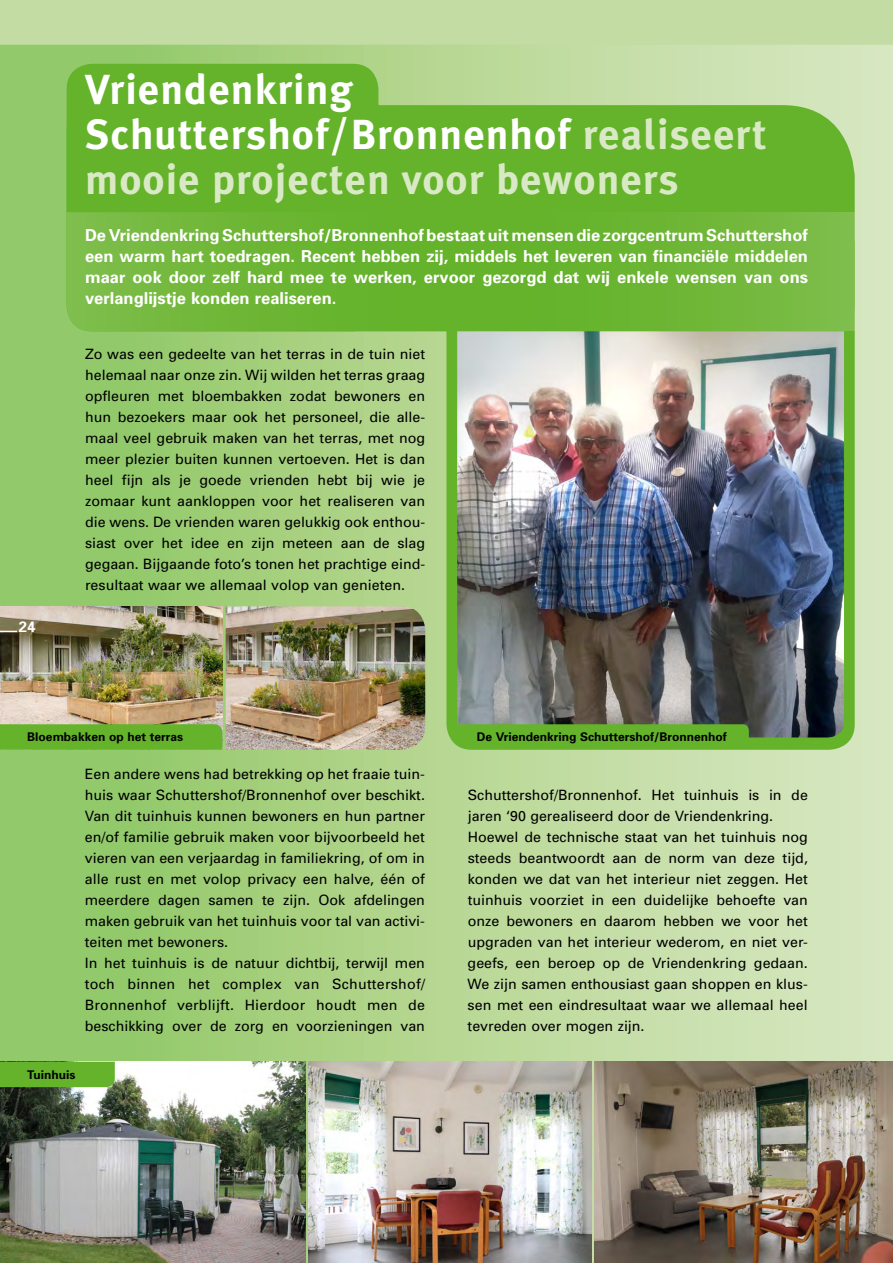
<style>
.page{position:relative;width:893px;height:1263px;background:#fff}
.page>*{position:absolute;margin:0;border:0;box-sizing:border-box;transform-origin:0 0}
.t1{font:700 42px/45px "Meta Plus";letter-spacing:.025em;color:#fff}
.t2{font:700 16.5px/21px "Univers";color:#fff;text-align:justify}
.t3{font:700 15px "Univers";color:#fff}
.t4{font:14.25px/21px "Univers";color:#000}
.t5{font:700 12px "Univers";color:#000}
.s1{color:#d9e9c5}
</style>
<div class="page">
<div style="left:0;top:0;width:893px;height:1263px;background:linear-gradient(to right,#8dc661,#dce8c5)"></div>
<svg style="left:446px;top:331px;width:409px;height:419px;background:#68b431"></svg>
<div style="left:67px;top:64px;width:311px;height:267px;background:#64b32b;border-radius:26px"></div>
<div style="left:378px;top:105px;width:477px;height:226px;background:#64b32b"></div>
<div style="left:0;top:0;width:893px;height:45px;background:#c2dca4"></div>
<img style="left:457px;top:331px;width:387px;height:406px">
<img style="left:308px;top:1062px;width:283px;height:201px">
<img style="left:0;top:1062px;width:305px;height:201px">
<img style="left:594px;top:1062px;width:299px;height:201px">
<img style="left:226px;top:606px;width:199px;height:144px">
<img style="left:0;top:606px;width:223px;height:118px">
<svg style="left:67px;top:212px;width:379px;height:119px"></svg>
<div style="left:475px;top:212px;width:380px;height:118px;background:linear-gradient(to right,#60b125,#7cbc48)"></div>
<svg style="left:0;top:724px;width:223px;height:26px;background:#66b32d"></svg>
<div style="left:455px;top:724px;width:294px;height:18px;background:#64b32b"></div>
<div style="left:0;top:1062px;width:115px;height:25px;background:#64b32b"></div>
<svg style="left:0;top:631px;width:17px;height:1px"></svg>
<h1 class="t1" style="left:85px;top:67px;width:683px">Vriendenkring<br>Schuttershof/Bronnenhof <span class="s1">realiseert mooie projecten voor bewoners</span></h1>
<p class="t2" style="left:85px;top:224px;width:724px">De Vriendenkring Schuttershof/Bronnenhof bestaat uit mensen die zorgcentrum Schuttershof een warm hart toedragen. Recent hebben zij, middels het leveren van financiële middelen maar ook door zelf hard mee te werken, ervoor gezorgd dat wij enkele wensen van ons verlanglijstje konden realiseren.</p>
<p class="t3" style="left:19px;top:617px;width:18px">24</p>
<p class="t4" style="left:85px;top:343px;width:342px;text-align:justify">Zo was een gedeelte van het terras in de tuin niet helemaal naar onze zin. Wij wilden het terras graag opfleuren met bloembakken zodat bewoners en hun bezoekers maar ook het personeel, die alle&shy;maal veel gebruik maken van het terras, met nog meer plezier buiten kunnen vertoeven. Het is dan heel fijn als je goede vrienden hebt bij wie je zomaar kunt aankloppen voor het realiseren van die wens. De vrienden waren gelukkig ook enthou&shy;siast over het idee en zijn meteen aan de slag gegaan. Bijgaande foto’s tonen het prachtige eind&shy;resultaat waar we allemaal volop van genieten.</p>
<p class="t5" style="left:27px;top:729px;width:157px">Bloembakken op het terras</p>
<p class="t5" style="left:477px;top:729px;width:252px">De Vriendenkring Schuttershof/Bronnenhof</p>
<p class="t4" style="left:85px;top:763px;width:342px">Een andere wens had betrekking op het fraaie tuin&shy;huis waar Schuttershof/Bronnenhof over beschikt.<br>Van dit tuinhuis kunnen bewoners en hun partner en/of familie gebruik maken voor bijvoorbeeld het vieren van een verjaardag in familiekring, of om in alle rust en met volop privacy een halve, één of meerdere dagen samen te zijn. Ook afdelingen maken gebruik van het tuinhuis voor tal van activi&shy;teiten met bewoners.<br>In het tuinhuis is de natuur dichtbij, terwijl men toch binnen het complex van Schuttershof/ Bronnenhof verblijft. Hierdoor houdt men de beschikking over de zorg en voorzieningen van</p>
<p class="t5" style="left:27px;top:1066px;width:50px">Tuinhuis</p>
<p class="t4" style="left:468px;top:784px;width:342px">Schuttershof/Bronnenhof. Het tuinhuis is in de jaren ‘90 gerealiseerd door de Vriendenkring.<br>Hoewel de technische staat van het tuinhuis nog steeds beantwoordt aan de norm van deze tijd, konden we dat van het interieur niet zeggen. Het tuinhuis voorziet in een duidelijke behoefte van onze bewoners en daarom hebben we voor het upgraden van het interieur wederom, en niet ver&shy;geefs, een beroep op de Vriendenkring gedaan.<br>We zijn samen enthousiast gaan shoppen en klus&shy;sen met een eindresultaat waar we allemaal heel tevreden over mogen zijn.</p>
</div>
